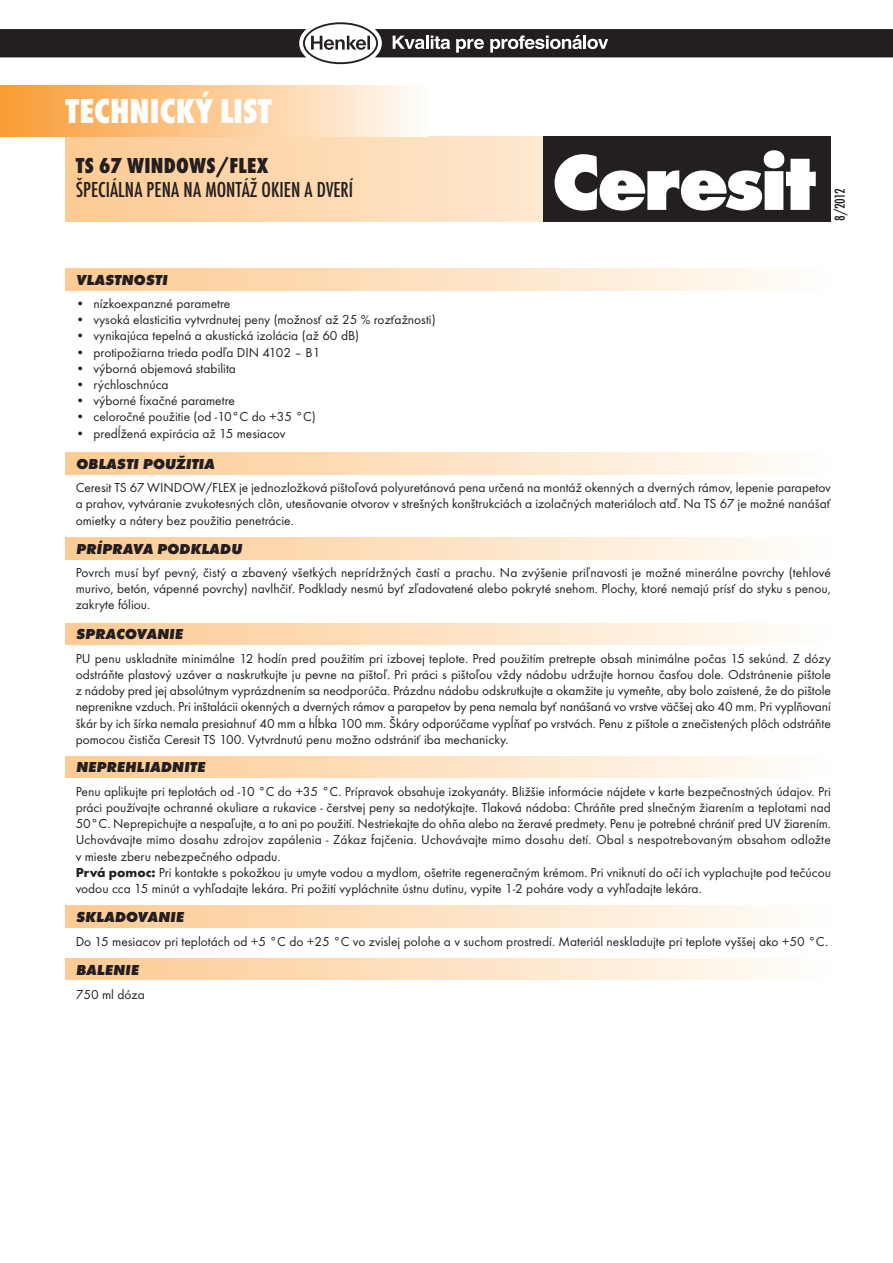
<style>
.page{position:relative;width:893px;height:1263px;background:#fff}
.page>*{position:absolute;margin:0;border:0;box-sizing:border-box;transform-origin:0 0}
.t1{font:36px "Futura TOT Extr Bold Cond";color:#fff}
.t2{font:500 condensed 22.5px "Futura TOT";color:#231f20}
.t3{font:22.5px "Futura TOT Extr Bold Cond";letter-spacing:.015em;color:#231f20}
.t4{font:15px "Futura TOT Extr Bold Obli";color:#231f20}
.t5{font:500 condensed 15px "Futura TOT";color:#231f20}
.t6{font:13.5px/16.2px "Futura TOT";color:#231f20;text-align:justify}
.s1{font-weight:700}
</style>
<div class="page">
<svg style="left:66px;top:136px;width:477px;height:85px;background:#fdd9b1"></svg>
<svg style="left:0;top:22px;width:893px;height:42px"></svg>
<div style="left:0;top:85px;width:427px;height:51px;background:linear-gradient(to right,#f99b33,#fffbf5)"></div>
<div style="left:66px;top:269px;width:765px;height:21px;background:linear-gradient(to right,#fdc991,#fefdfa)"></div>
<div style="left:66px;top:453px;width:765px;height:21px;background:linear-gradient(to right,#fdc991,#fefdfa)"></div>
<div style="left:66px;top:538px;width:765px;height:21px;background:linear-gradient(to right,#fdc991,#fefdfa)"></div>
<div style="left:66px;top:623px;width:765px;height:22px;background:linear-gradient(to right,#fdc991,#fefdfa)"></div>
<div style="left:66px;top:756px;width:765px;height:22px;background:linear-gradient(to right,#fdc991,#fefdfa)"></div>
<div style="left:66px;top:906px;width:765px;height:21px;background:linear-gradient(to right,#fdc991,#fefdfa)"></div>
<div style="left:66px;top:958px;width:765px;height:22px;background:linear-gradient(to right,#fdc991,#fefdfa)"></div>
<div style="left:543px;top:136px;width:288px;height:85px;background:#231f20"></div>
<svg style="left:555px;top:150px;width:261px;height:61px"></svg>
<h1 class="t1" style="left:66px;top:90px;width:208px">TECHNICKÝ LIST</h1>
<h2 class="t3" style="left:76px;top:153px;width:194px">TS 67 WINDOWS/FLEX</h2>
<h2 class="t2" style="left:76px;top:182px;width:279px">ŠPECIÁLNA PENA NA MONTÁŽ OKIEN A DVERÍ</h2>
<p class="t4" style="left:76px;top:274px;width:93px">VLASTNOSTI</p>
<p class="t6" style="left:76px;top:296px;width:156px">• nízkoexpanzné parametre</p>
<p class="t6" style="left:76px;top:313px;width:361px">• vysoká elasticitia vytvrdnutej peny (možnosť až 25 % rozťažnosti)</p>
<p class="t6" style="left:76px;top:329px;width:285px">• vynikajúca tepelná a akustická izolácia (až 60 dB)</p>
<p class="t6" style="left:76px;top:345px;width:246px">• protipožiarna trieda podľa DIN 4102 – B1</p>
<p class="t6" style="left:76px;top:361px;width:162px">• výborná objemová stabilita</p>
<p class="t6" style="left:76px;top:377px;width:95px">• rýchloschnúca</p>
<p class="t6" style="left:76px;top:394px;width:161px">• výborné fixačné parametre</p>
<p class="t6" style="left:76px;top:410px;width:242px">• celoročné použitie (od -10°C do +35 °C)</p>
<p class="t6" style="left:76px;top:426px;width:211px">• predĺžená expirácia až 15 mesiacov</p>
<p class="t5" style="left:835px;top:221px;width:35px;rotate:-90deg">8/2012</p>
<p class="t4" style="left:76px;top:459px;width:140px">OBLASTI POUŽITIA</p>
<p class="t6" style="left:76px;top:481px;width:757px">Ceresit TS 67 WINDOW/FLEX je jednozložková pištoľová polyuretánová pena určená na montáž okenných a dverných rámov, lepenie parapetov a prahov, vytváranie zvukotesných clôn, utesňovanie otvorov v strešných konštrukciách a izolačných materiáloch atď. Na TS 67 je možné nanášať omietky a nátery bez použitia penetrácie.</p>
<p class="t4" style="left:76px;top:544px;width:168px">PRÍPRAVA PODKLADU</p>
<p class="t6" style="left:76px;top:566px;width:757px">Povrch musí byť pevný, čistý a zbavený všetkých neprídržných častí a prachu. Na zvýšenie priľnavosti je možné minerálne povrchy (tehlové murivo, betón, vápenné povrchy) navlhčiť. Podklady nesmú byť zľadovatené alebo pokryté snehom. Plochy, ktoré nemajú prísť do styku s penou, zakryte fóliou.</p>
<p class="t4" style="left:76px;top:629px;width:109px">SPRACOVANIE</p>
<p class="t6" style="left:76px;top:651px;width:757px">PU penu uskladnite minimálne 12 hodín pred použitím pri izbovej teplote. Pred použitím pretrepte obsah minimálne počas 15 sekúnd. Z dózy odstráňte plastový uzáver a naskrutkujte ju pevne na pištoľ. Pri práci s pištoľou vždy nádobu udržujte hornou časťou dole. Odstránenie pištole z nádoby pred jej absolútnym vyprázdnením sa neodporúča. Prázdnu nádobu odskrutkujte a okamžite ju vymeňte, aby bolo zaistené, že do pištole neprenikne vzduch. Pri inštalácii okenných a dverných rámov a parapetov by pena nemala byť nanášaná vo vrstve väčšej ako 40 mm. Pri vyplňovaní škár by ich šírka nemala presiahnuť 40 mm a hĺbka 100 mm. Škáry odporúčame vypĺňať po vrstvách. Penu z pištole a znečistených plôch odstráňte pomocou čističa Ceresit TS 100. Vytvrdnutú penu možno odstrániť iba mechanicky.</p>
<p class="t4" style="left:76px;top:762px;width:131px">NEPREHLIADNITE</p>
<p class="t6" style="left:76px;top:784px;width:757px;text-align:left">Penu aplikujte pri teplotách od -10 °C do +35 °C. Prípravok obsahuje izokyanáty. Bližšie informácie nájdete v karte bezpečnostných údajov. Pri práci používajte ochranné okuliare a rukavice - čerstvej peny sa nedotýkajte. Tlaková nádoba: Chráňte pred slnečným žiarením a teplotami nad 50°C. Neprepichujte a nespaľujte, a to ani po použití. Nestriekajte do ohňa alebo na žeravé predmety. Penu je potrebné chrániť pred UV žiarením.<br>Uchovávajte mimo dosahu zdrojov zapálenia - Zákaz fajčenia. Uchovávajte mimo dosahu detí. Obal s nespotrebovaným obsahom odložte v mieste zberu nebezpečného odpadu.<br><span class="s1">Prvá pomoc:</span> Pri kontakte s pokožkou ju umyte vodou a mydlom, ošetrite regeneračným krémom. Pri vniknutí do očí ich vyplachujte pod tečúcou vodou cca 15 minút a vyhľadajte lekára. Pri požití vypláchnite ústnu dutinu, vypite 1-2 poháre vody a vyhľadajte lekára.</p>
<p class="t4" style="left:76px;top:911px;width:110px">SKLADOVANIE</p>
<p class="t6" style="left:76px;top:935px;width:754px">Do 15 mesiacov pri teplotách od +5 °C do +25 °C vo zvislej polohe a v suchom prostredí. Materiál neskladujte pri teplote vyššej ako +50 °C.</p>
<p class="t4" style="left:76px;top:964px;width:65px">BALENIE</p>
<p class="t6" style="left:76px;top:988px;width:71px">750 ml dóza</p>
</div>
